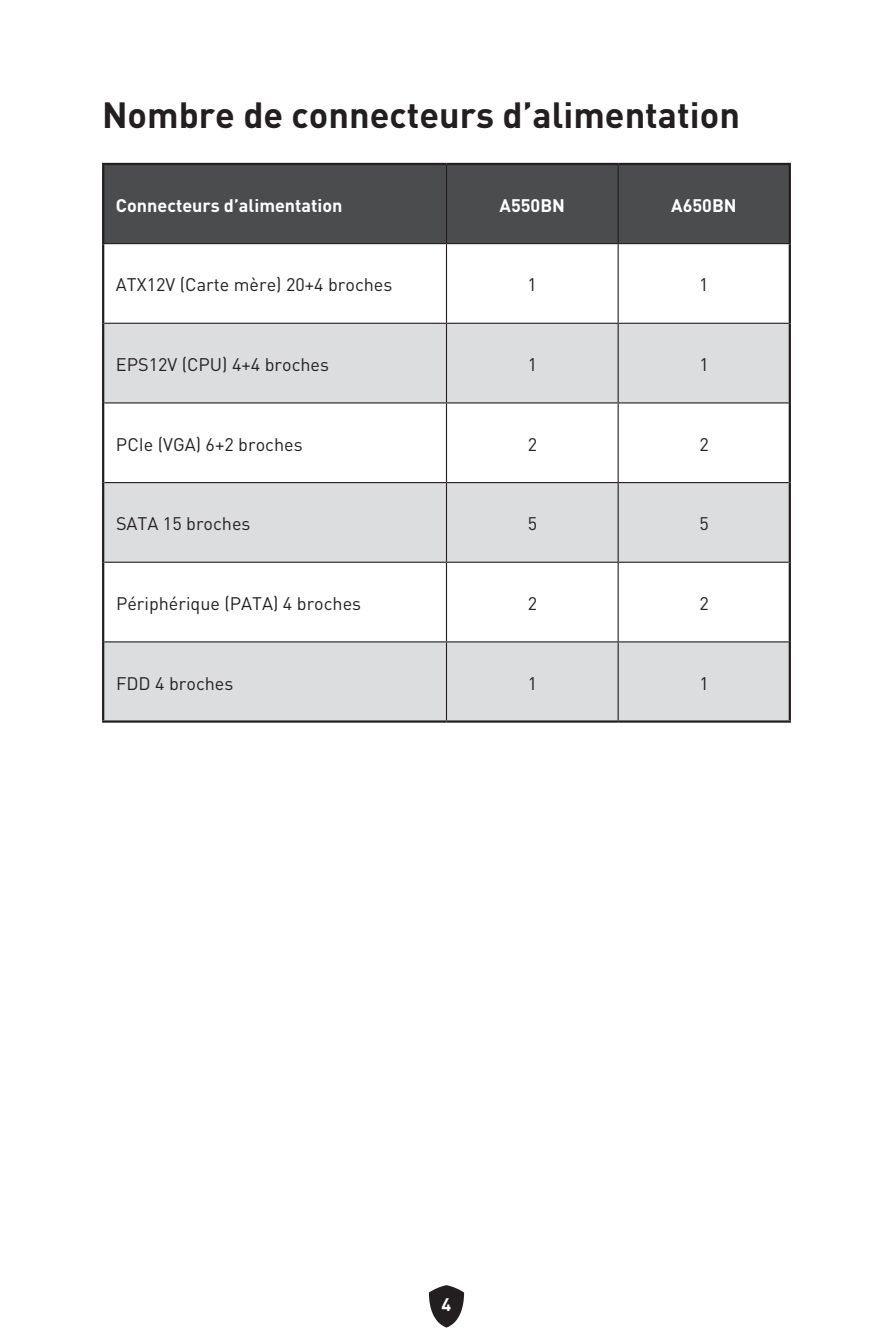
<style>
.page{position:relative;width:893px;height:1340px;background:#fff}
.page>*{position:absolute;margin:0;border:0;box-sizing:border-box;transform-origin:0 0}
.t1{font:700 36px "MSI Din Pro Noto CJK";color:#231f20}
.t2{font:18px "MSI Din Pro Noto CJK";color:#231f20}
.t3{font:700 18px "MSI Din Pro Noto CJK";color:#fff}
</style>
<div class="page">
<svg style="left:429px;top:1285px;width:35px;height:42px"></svg>
<div style="left:104px;top:165px;width:685px;height:78px;background:#4b4c4d"></div>
<svg style="left:104px;top:324px;width:685px;height:396px;fill:#dcdddf"></svg>
<hr style="left:446px;top:165px;width:1px;height:78px;background:#231f20">
<hr style="left:618px;top:165px;width:1px;height:78px;background:#231f20">
<hr style="left:102px;top:243px;width:344px;height:1px;background:#231f20">
<hr style="left:446px;top:243px;width:172px;height:1px;background:#231f20">
<hr style="left:446px;top:244px;width:1px;height:79px;background:#231f20">
<hr style="left:618px;top:243px;width:173px;height:1px;background:#231f20">
<hr style="left:618px;top:244px;width:1px;height:79px;background:#231f20">
<hr style="left:104px;top:323px;width:342px;height:1px;background:#231f20">
<hr style="left:446px;top:323px;width:172px;height:1px;background:#231f20">
<hr style="left:446px;top:324px;width:1px;height:78px;background:#231f20">
<hr style="left:618px;top:323px;width:171px;height:1px;background:#231f20">
<hr style="left:618px;top:324px;width:1px;height:78px;background:#231f20">
<hr style="left:104px;top:402px;width:342px;height:1px;background:#231f20">
<hr style="left:446px;top:402px;width:172px;height:1px;background:#231f20">
<hr style="left:446px;top:403px;width:1px;height:79px;background:#231f20">
<hr style="left:618px;top:402px;width:171px;height:1px;background:#231f20">
<hr style="left:618px;top:403px;width:1px;height:79px;background:#231f20">
<hr style="left:104px;top:482px;width:342px;height:1px;background:#231f20">
<hr style="left:446px;top:482px;width:172px;height:1px;background:#231f20">
<hr style="left:446px;top:483px;width:1px;height:78px;background:#231f20">
<hr style="left:618px;top:482px;width:171px;height:1px;background:#231f20">
<hr style="left:618px;top:483px;width:1px;height:78px;background:#231f20">
<hr style="left:104px;top:561px;width:342px;height:2px;background:#231f20">
<hr style="left:446px;top:561px;width:172px;height:2px;background:#231f20">
<hr style="left:618px;top:561px;width:171px;height:2px;background:#231f20">
<hr style="left:102px;top:163px;width:344px;height:2px;background:#231f20">
<hr style="left:102px;top:165px;width:2px;height:78px;background:#231f20">
<hr style="left:446px;top:163px;width:172px;height:2px;background:#231f20">
<hr style="left:618px;top:163px;width:173px;height:2px;background:#231f20">
<hr style="left:789px;top:165px;width:2px;height:78px;background:#231f20">
<hr style="left:102px;top:244px;width:2px;height:79px;background:#231f20">
<hr style="left:789px;top:244px;width:2px;height:79px;background:#231f20">
<hr style="left:102px;top:323px;width:2px;height:80px;background:#231f20">
<hr style="left:789px;top:323px;width:2px;height:80px;background:#231f20">
<hr style="left:102px;top:403px;width:2px;height:79px;background:#231f20">
<hr style="left:789px;top:403px;width:2px;height:79px;background:#231f20">
<hr style="left:102px;top:482px;width:2px;height:80px;background:#231f20">
<hr style="left:789px;top:482px;width:2px;height:80px;background:#231f20">
<hr style="left:102px;top:562px;width:2px;height:80px;background:#231f20">
<hr style="left:789px;top:562px;width:2px;height:80px;background:#231f20">
<hr style="left:102px;top:642px;width:2px;height:78px;background:#231f20">
<hr style="left:789px;top:642px;width:2px;height:78px;background:#231f20">
<hr style="left:102px;top:720px;width:344px;height:2px;background:#231f20">
<hr style="left:446px;top:720px;width:172px;height:2px;background:#231f20">
<hr style="left:618px;top:720px;width:173px;height:2px;background:#231f20">
<hr style="left:446px;top:563px;width:1px;height:78px;background:#231f20">
<hr style="left:618px;top:563px;width:1px;height:78px;background:#231f20">
<hr style="left:104px;top:641px;width:342px;height:1px;background:#231f20">
<hr style="left:446px;top:641px;width:172px;height:1px;background:#231f20">
<hr style="left:446px;top:642px;width:1px;height:78px;background:#231f20">
<hr style="left:618px;top:641px;width:171px;height:1px;background:#231f20">
<hr style="left:618px;top:642px;width:1px;height:78px;background:#231f20">
<h1 class="t1" style="left:102px;top:94px;width:639px">Nombre de connecteurs d’alimentation</h1>
<p class="t3" style="left:116px;top:195px;width:228px">Connecteurs d’alimentation</p>
<p class="t3" style="left:500px;top:195px;width:67px">A550BN</p>
<p class="t3" style="left:671px;top:195px;width:67px">A650BN</p>
<p class="t2" style="left:116px;top:274px;width:278px">ATX12V (Carte mère) 20+4 broches</p>
<p class="t2" style="left:528px;top:274px;width:11px">1</p>
<p class="t2" style="left:699px;top:274px;width:11px">1</p>
<p class="t2" style="left:116px;top:354px;width:215px">EPS12V (CPU) 4+4 broches</p>
<p class="t2" style="left:528px;top:354px;width:11px">1</p>
<p class="t2" style="left:699px;top:354px;width:11px">1</p>
<p class="t2" style="left:116px;top:434px;width:188px">PCIe (VGA) 6+2 broches</p>
<p class="t2" style="left:528px;top:434px;width:11px">2</p>
<p class="t2" style="left:699px;top:434px;width:11px">2</p>
<p class="t2" style="left:116px;top:513px;width:136px">SATA 15 broches</p>
<p class="t2" style="left:528px;top:513px;width:11px">5</p>
<p class="t2" style="left:699px;top:513px;width:11px">5</p>
<p class="t2" style="left:116px;top:593px;width:247px">Périphérique (PATA) 4 broches</p>
<p class="t2" style="left:528px;top:593px;width:11px">2</p>
<p class="t2" style="left:699px;top:593px;width:11px">2</p>
<p class="t2" style="left:116px;top:673px;width:119px">FDD 4 broches</p>
<p class="t2" style="left:528px;top:673px;width:11px">1</p>
<p class="t2" style="left:699px;top:673px;width:11px">1</p>
<p class="t3" style="left:442px;top:1293px;width:11px">4</p>
</div>
